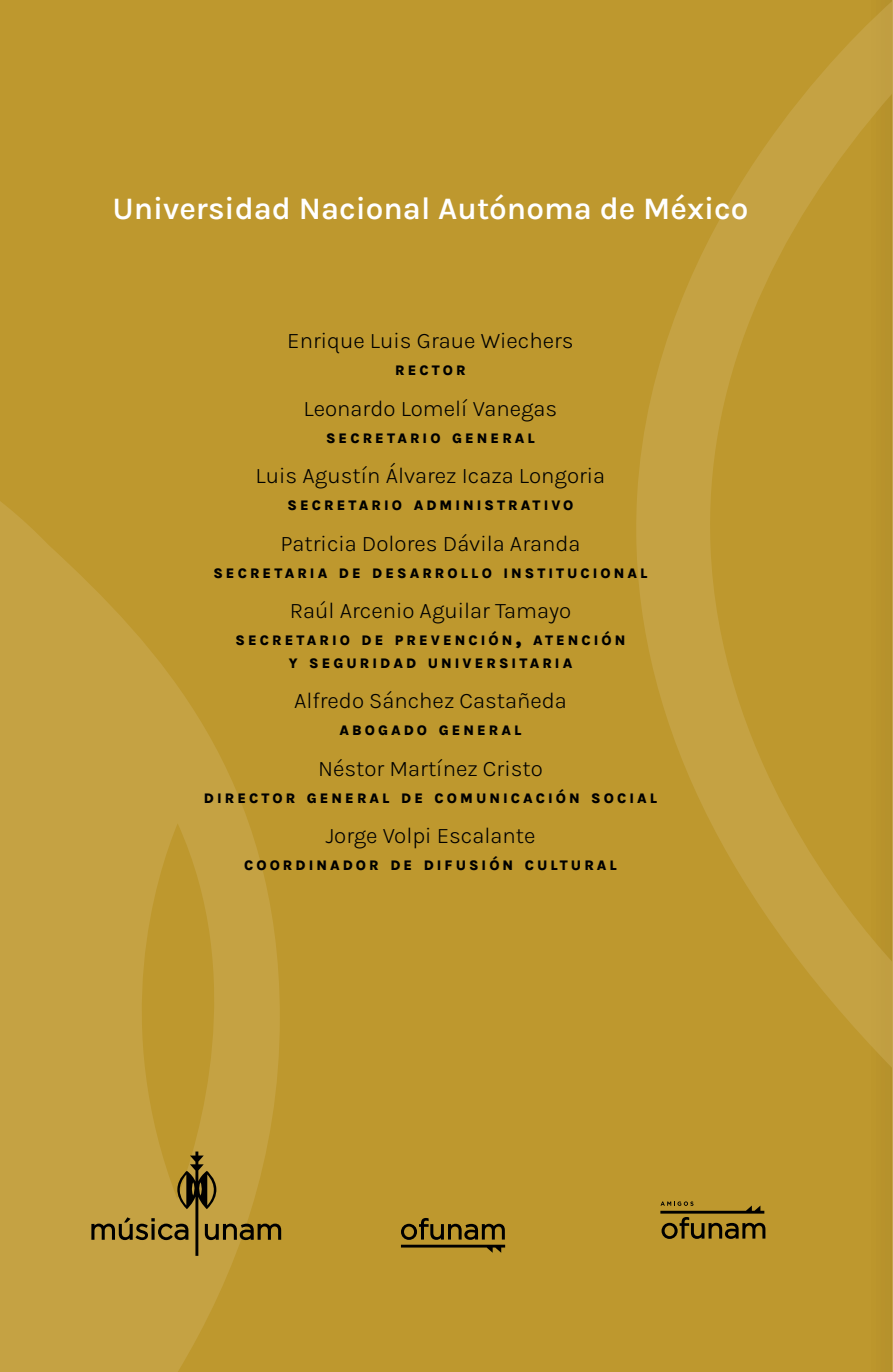
<style>
.page{position:relative;width:893px;height:1372px;background:#fff}
.page>*{position:absolute;margin:0;border:0;box-sizing:border-box;transform-origin:0 0}
.t1{font:600 31.5px "Karla";color:#fff}
.t2{font:300 22.5px "Karla";color:#000}
.t3{font:800 14.17px/22.5px "Karla";letter-spacing:.215em;color:#000;text-align:center}
.s1{font-size:20.25px}
</style>
<div class="page">
<div style="left:0;top:0;width:893px;height:1371px;background:#be982e"></div>
<svg style="left:0;top:501px;width:280px;height:870px;fill:#c5a243"></svg>
<svg style="left:636px;top:21px;width:236px;height:1025px"></svg>
<svg style="left:872px;top:2px;width:20px;height:1065px"></svg>
<hr style="left:892px;top:0;width:1px;height:1371px;background:#cbad58">
<svg style="left:91px;top:1151px;width:190px;height:104px"></svg>
<svg style="left:401px;top:1218px;width:104px;height:34px"></svg>
<svg style="left:660px;top:1201px;width:105px;height:37px"></svg>
<h1 class="t1" style="left:112px;top:188px;width:637px">Universidad Nacional Autónoma de México</h1>
<h2 class="t2" style="left:287px;top:326px;width:288px">Enrique Luis Graue Wiechers</h2>
<p class="t3" style="left:395px;top:358px;width:72px">RECTOR</p>
<h2 class="t2" style="left:304px;top:393px;width:255px">Leonardo Lomelí Vanegas</h2>
<p class="t3" style="left:326px;top:426px;width:210px">SECRETARIO GENERAL</p>
<h2 class="t2" style="left:256px;top:461px;width:351px">Luis Agustín Álvarez Icaza Longoria</h2>
<p class="t3" style="left:288px;top:493px;width:287px">SECRETARIO ADMINISTRATIVO</p>
<h2 class="t2" style="left:280px;top:528px;width:302px">Patricia Dolores Dávila Aranda</h2>
<p class="t3" style="left:213px;top:561px;width:436px">SECRETARIA DE DESARROLLO INSTITUCIONAL</p>
<h2 class="t2" style="left:290px;top:596px;width:283px">Raúl Arcenio Aguilar Tamayo</h2>
<p class="t3" style="left:236px;top:628px;width:391px">SECRETARIO DE PREVENCIÓN<span class="s1">,</span> ATENCIÓN<br>Y SEGURIDAD UNIVERSITARIA</p>
<h2 class="t2" style="left:294px;top:686px;width:274px">Alfredo Sánchez Castañeda</h2>
<p class="t3" style="left:339px;top:718px;width:184px">ABOGADO GENERAL</p>
<h2 class="t2" style="left:318px;top:753px;width:226px">Néstor Martínez Cristo</h2>
<p class="t3" style="left:204px;top:786px;width:455px">DIRECTOR GENERAL DE COMUNICACIÓN SOCIAL</p>
<h2 class="t2" style="left:326px;top:821px;width:211px">Jorge Volpi Escalante</h2>
<p class="t3" style="left:244px;top:853px;width:374px">COORDINADOR DE DIFUSIÓN CULTURAL</p>
</div>
